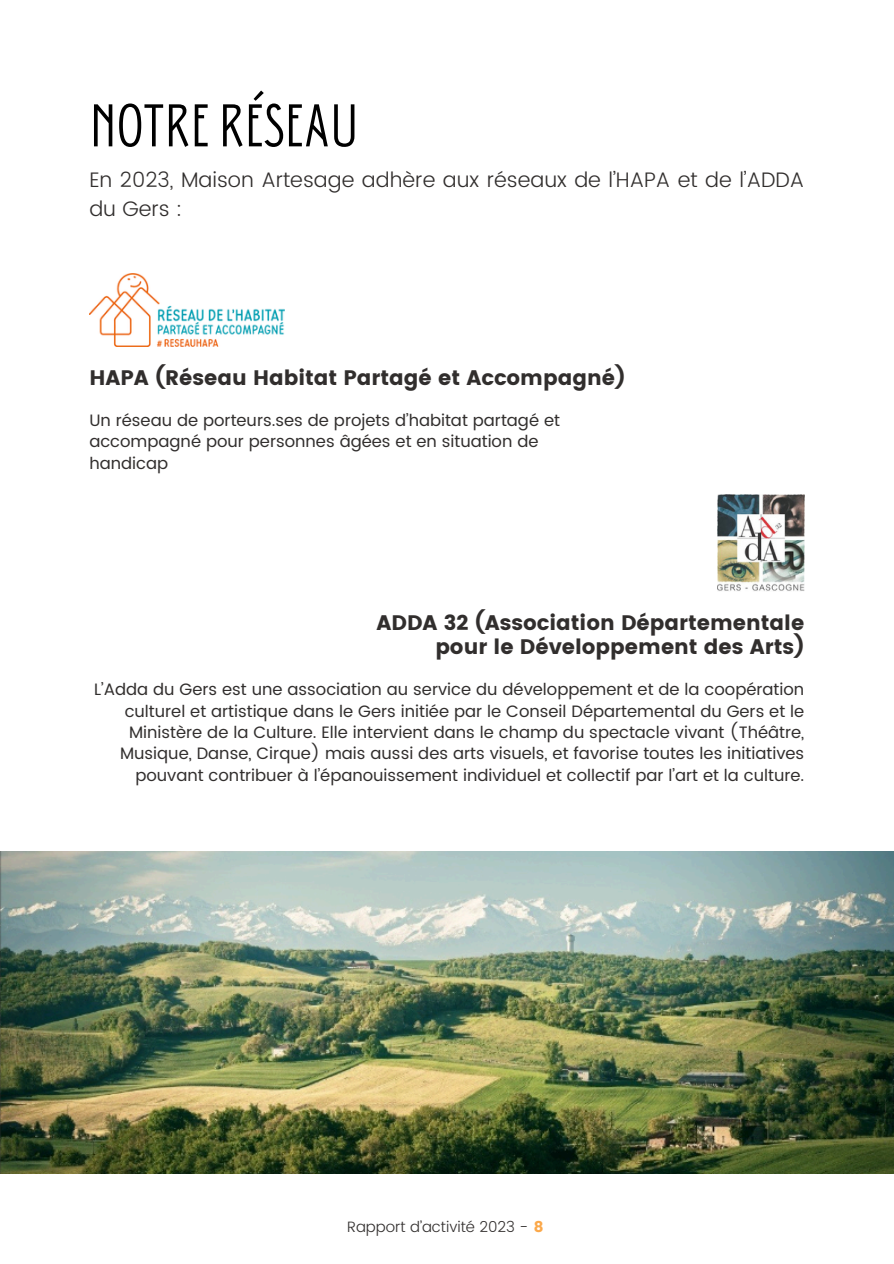
<style>
.page{position:relative;width:894px;height:1264px;background:#fff}
.page>*{position:absolute;margin:0;border:0;box-sizing:border-box;transform-origin:0 0}
.t1{font:60px "Donau Uppercase Neue";color:#000}
.t2{font:21px/24.8px "Poppins";color:#312e2d;text-align:right}
.t3{font:300 21px/29.2px "Poppins";color:#312e2d}
.t4{font:16.5px/21.3px "Poppins";color:#312e2d}
.t5{font:300 15px "Poppins";color:#312e2d}
.s1{font-weight:700;color:#fba84a}
</style>
<div class="page">
<img style="left:89px;top:273px;width:195px;height:74px">
<img style="left:717px;top:495px;width:87px;height:96px">
<img style="left:0;top:851px;width:893px;height:322px">
<p class="t1" style="left:89px;top:88px;width:262px">NOTRE RÉSEAU</p>
<p class="t3" style="left:89px;top:165px;width:716px">En 2023, Maison Artesage adhère aux réseaux de l’HAPA et de l’ADDA du Gers :</p>
<h2 class="t2" style="left:89px;top:365px;width:537px">HAPA (Réseau Habitat Partagé et Accompagné)</h2>
<p class="t4" style="left:89px;top:409px;width:472px">Un réseau de porteurs.ses de projets d’habitat partagé et accompagné pour personnes âgées et en situation de handicap</p>
<p class="t2" style="left:376px;top:610px;width:429px">ADDA 32 (Association Départementale pour le Développement des Arts)</p>
<h2 class="t4" style="left:94px;top:678px;width:711px;text-align:right">L’Adda du Gers est une association au service du développement et de la coopération culturel et artistique dans le Gers initiée par le Conseil Départemental du Gers et le Ministère de la Culture. Elle intervient dans le champ du spectacle vivant (Théâtre, Musique, Danse, Cirque) mais aussi des arts visuels, et favorise toutes les initiatives pouvant contribuer à l’épanouissement individuel et collectif par l’art et la culture.</h2>
<p class="t5" style="left:347px;top:1217px;width:198px">Rapport d’activité 2023 - <span class="s1">8</span></p>
</div>
